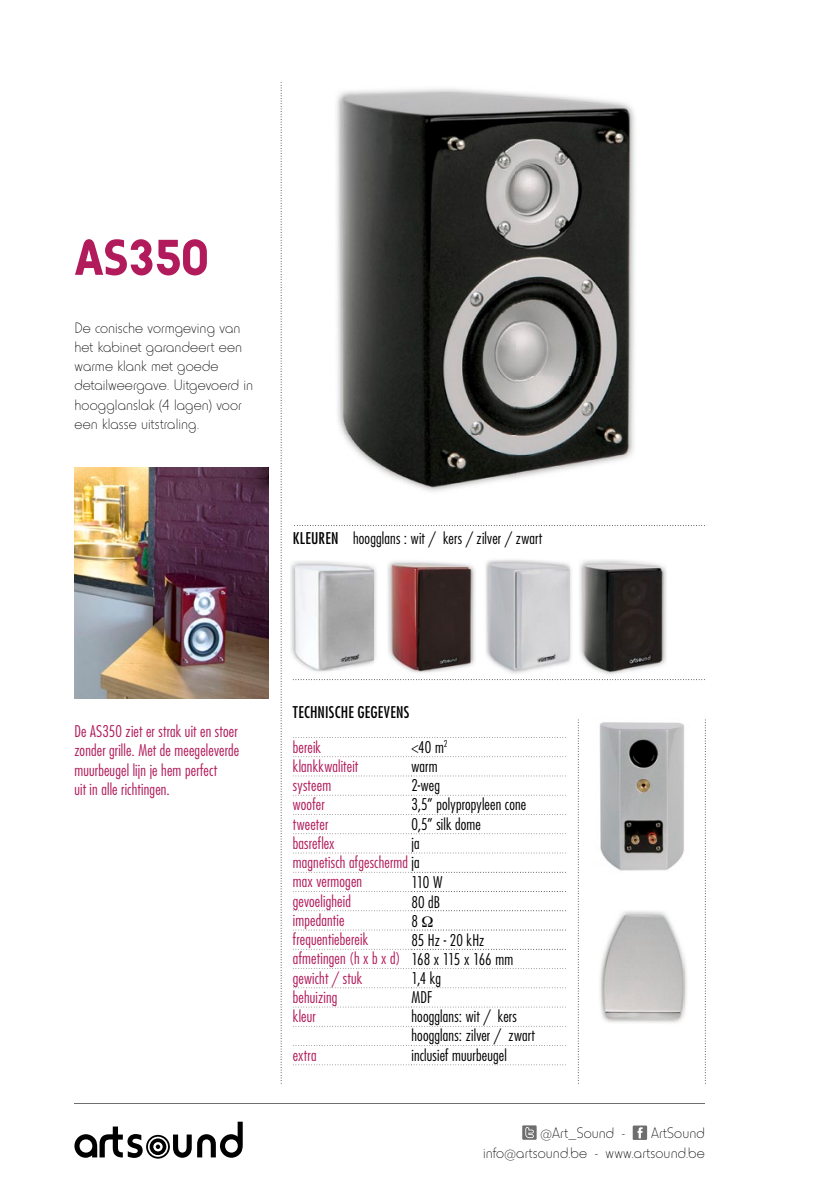
<style>
.page{position:relative;width:819px;height:1191px;background:#fff}
.page>*{position:absolute;margin:0;border:0;box-sizing:border-box;transform-origin:0 0}
.t1{font:700 52.5px "Horatio EF";color:#b11b5b}
.t2{font:300 condensed 15.75px/19.2px "Futura";letter-spacing:.01em;color:#b11b5b}
.t3{font:300 15.75px/19.2px "Horatio EF";letter-spacing:.005em;color:#000;text-align:right}
.t4{font:300 condensed 15.75px/19.2px "Futura";letter-spacing:.01em;color:#000}
.t5{font:condensed 15.75px "Futura";letter-spacing:.015em;color:#000}
.s1{color:#000}
</style>
<div class="page">
<svg style="left:281px;top:82px;width:1px;height:1001px"></svg>
<svg style="left:294px;top:525px;width:409px;height:1px"></svg>
<svg style="left:293px;top:679px;width:410px;height:1px"></svg>
<svg style="left:577px;top:722px;width:1px;height:359px"></svg>
<svg style="left:704px;top:722px;width:1px;height:359px"></svg>
<img style="left:336px;top:88px;width:299px;height:404px">
<img style="left:290px;top:561px;width:87px;height:111px">
<img style="left:293px;top:563px;width:80px;height:107px">
<img style="left:387px;top:561px;width:88px;height:112px">
<img style="left:390px;top:563px;width:83px;height:108px">
<img style="left:486px;top:560px;width:86px;height:114px">
<img style="left:487px;top:561px;width:83px;height:111px">
<img style="left:579px;top:559px;width:88px;height:116px">
<img style="left:580px;top:562px;width:83px;height:110px">
<img style="left:599px;top:722px;width:86px;height:149px">
<img style="left:600px;top:911px;width:87px;height:112px">
<img style="left:601px;top:913px;width:83px;height:109px">
<hr style="left:74px;top:1103px;width:630px;height:1px;background:#6e6e6e">
<svg style="left:74px;top:1121px;width:169px;height:37px"></svg>
<div style="left:522px;top:1125px;width:14px;height:14px;background:#6e6e6e"></div>
<svg style="left:525px;top:1127px;width:9px;height:11px"></svg>
<div style="left:632px;top:1125px;width:15px;height:15px;background:#6e6e6e"></div>
<svg style="left:637px;top:1127px;width:5px;height:11px"></svg>
<svg style="left:293px;top:814px;width:273px;height:1px"></svg>
<svg style="left:293px;top:833px;width:273px;height:1px"></svg>
<svg style="left:293px;top:852px;width:273px;height:1px"></svg>
<svg style="left:293px;top:968px;width:273px;height:1px"></svg>
<svg style="left:293px;top:987px;width:273px;height:1px"></svg>
<svg style="left:293px;top:1006px;width:273px;height:1px"></svg>
<svg style="left:293px;top:1026px;width:273px;height:1px"></svg>
<svg style="left:293px;top:1045px;width:273px;height:1px"></svg>
<svg style="left:293px;top:872px;width:273px;height:1px"></svg>
<svg style="left:293px;top:891px;width:273px;height:1px"></svg>
<svg style="left:411px;top:948px;width:155px;height:1px"></svg>
<svg style="left:293px;top:756px;width:273px;height:1px"></svg>
<svg style="left:293px;top:1064px;width:273px;height:1px"></svg>
<svg style="left:293px;top:775px;width:273px;height:1px"></svg>
<svg style="left:293px;top:794px;width:273px;height:1px"></svg>
<svg style="left:293px;top:737px;width:273px;height:1px"></svg>
<img style="left:74px;top:467px;width:194px;height:231px">
<svg style="left:293px;top:910px;width:273px;height:20px"></svg>
<h1 class="t1" style="left:74px;top:228px;width:135px">AS350</h1>
<p class="t3" style="left:74px;top:318px;width:180px;text-align:left">De conische vormgeving van het kabinet garandeert een warme klank met goede detailweergave. Uitgevoerd in hoogglanslak (4 lagen) voor een klasse uitstraling.</p>
<p class="t5" style="left:293px;top:529px;width:47px">KLEUREN</p>
<p class="t4" style="left:353px;top:528px;width:190px">hoogglans : wit / kers / zilver / zwart</p>
<p class="t2" style="left:74px;top:721px;width:166px">De AS350 ziet er strak uit en stoer zonder grille. Met de meegeleverde muurbeugel lijn je hem perfect<br>uit in alle richtingen.</p>
<p class="t5" style="left:293px;top:702px;width:118px">TECHNISCHE GEGEVENS</p>
<p class="t2" style="left:293px;top:737px;width:30px">bereik</p>
<p class="t4" style="left:411px;top:737px;width:38px">&lt;40 m<sup>2</sup></p>
<p class="t2" style="left:293px;top:756px;width:67px">klankkwaliteit</p>
<p class="t4" style="left:411px;top:756px;width:27px">warm</p>
<p class="t2" style="left:293px;top:775px;width:40px">systeem</p>
<p class="t4" style="left:411px;top:775px;width:30px">2-weg</p>
<p class="t2" style="left:293px;top:794px;width:33px">woofer</p>
<p class="t4" style="left:411px;top:794px;width:116px">3,5” polypropyleen cone</p>
<p class="t2" style="left:293px;top:814px;width:37px">tweeter</p>
<p class="t4" style="left:411px;top:814px;width:71px">0,5” silk dome</p>
<p class="t2" style="left:293px;top:833px;width:43px">basreflex</p>
<p class="t2" style="left:293px;top:833px;width:128px;text-align:justify;text-indent:119px"><span class="s1">ja </span>magnetisch afgeschermd <span class="s1">ja </span>max vermogen</p>
<p class="t4" style="left:411px;top:872px;width:33px">110 W</p>
<p class="t2" style="left:293px;top:890px;width:59px">gevoeligheid</p>
<p class="t4" style="left:411px;top:892px;width:30px">80 dB</p>
<p class="t2" style="left:293px;top:910px;width:53px">impedantie</p>
<p class="t4" style="left:411px;top:911px;width:8px">8</p>
<p class="t2" style="left:293px;top:929px;width:77px">frequentiebereik</p>
<p class="t2" style="left:293px;top:930px;width:222px;line-height:18.7px;text-indent:119px"><span class="s1">85 Hz - 20 kHz </span>afmetingen (h x b x d) <span class="s1">168 x 115 x 166 mm </span>gewicht / stuk</p>
<p class="t4" style="left:411px;top:967px;width:31px">1,4 kg</p>
<p class="t2" style="left:293px;top:987px;width:46px">behuizing</p>
<p class="t4" style="left:411px;top:987px;width:23px">MDF</p>
<p class="t2" style="left:293px;top:1006px;width:24px">kleur</p>
<p class="t4" style="left:411px;top:1006px;width:125px">hoogglans: wit / kers hoogglans: zilver / zwart</p>
<p class="t2" style="left:293px;top:1044px;width:25px">extra</p>
<p class="t4" style="left:411px;top:1044px;width:97px">inclusief muurbeugel</p>
<p class="t3" style="left:483px;top:1123px;width:223px;line-height:19.9px">ArtSound<br>info@artsound.be - www.artsound.be</p>
<p class="t3" style="left:540px;top:1123px;width:86px">@Art_Sound -</p>
</div>
